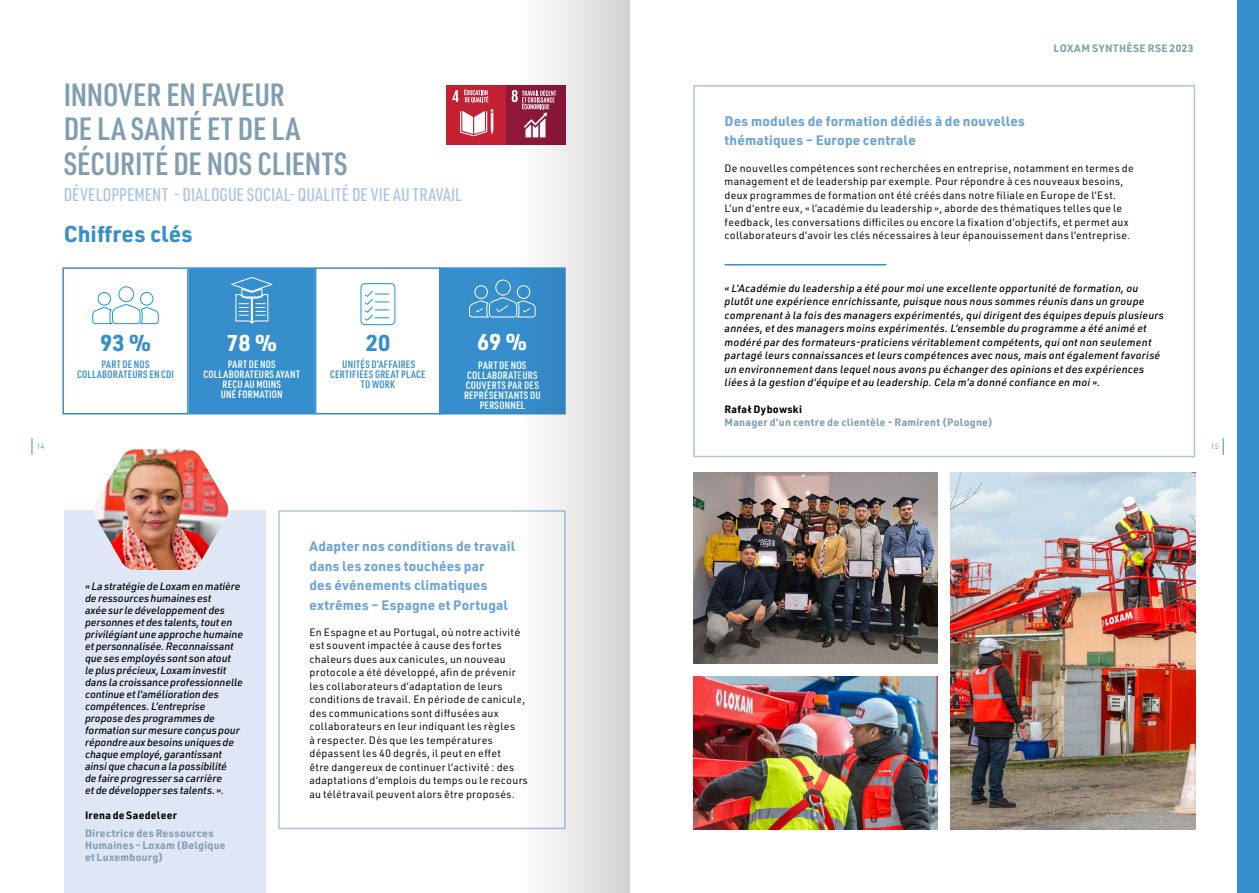
<style>
.page{position:relative;width:1259px;height:893px;background:#fff}
.page>*{position:absolute;margin:0;border:0;box-sizing:border-box;transform-origin:0 0}
.t1{font:600 31.5px/34.5px "URWDIN Cond";color:#809eb0}
.t2{font:700 22.5px "URWDIN";letter-spacing:.01em;color:#368ecd}
.t3{font:700 22.5px "URWDIN";color:#fff}
.t4{font:500 18px "URWDIN Cond";letter-spacing:.01em;color:#aac4e8}
.t5{font:700 13.5px/19.5px "URWDIN";letter-spacing:.015em;color:#6da3d8}
.t6{font:10.5px/13.5px "URWDIN";letter-spacing:.025em;color:#000}
.t7{font:italic 500 10.5px/13.5px "URWDIN";letter-spacing:.015em;color:#000}
.t8{font:italic 500 10.5px/12px "URWDIN";letter-spacing:-.01em;color:#000}
.t9{font:600 10.5px/10.2px "URWDIN Cond";letter-spacing:.03em;color:#fff;text-align:center}
.t10{font:700 10.5px/12px "URWDIN";letter-spacing:.025em;color:#809eb0}
.t11{font:600 10.5px/10.2px "URWDIN Cond";letter-spacing:.03em;color:#368ecd;text-align:center}
.t12{font:700 10.5px "URWDIN";letter-spacing:.025em;color:#000}
.t13{font:700 10.5px "URWDIN";letter-spacing:.045em;color:#809eb0}
.t14{font:7.65px "URWDIN";color:#809eb0}
</style>
<div class="page">
<div style="left:1236px;top:0;width:23px;height:893px;background:#368ecd"></div>
<svg style="left:1223px;top:438px;width:1px;height:17px"></svg>
<svg style="left:32px;top:438px;width:1px;height:17px"></svg>
<div style="left:446px;top:85px;width:60px;height:60px;background:#c32033"></div>
<svg style="left:460px;top:109px;width:33px;height:27px"></svg>
<svg style="left:452px;top:89px;width:36px;height:14px"></svg>
<div style="left:506px;top:85px;width:60px;height:60px;background:#8f1839"></div>
<svg style="left:511px;top:90px;width:7px;height:13px"></svg>
<div style="left:64px;top:510px;width:201px;height:383px;background:#dfe7f7"></div>
<img style="left:94px;top:449px;width:134px;height:121px">
<div style="left:62px;top:267px;width:127px;height:147px;border:2px solid #368ecd"></div>
<div style="left:439px;top:267px;width:127px;height:147px;background:#368ecd;border:2px solid #368ecd"></div>
<div style="left:315px;top:267px;width:126px;height:147px;border:2px solid #368ecd"></div>
<div style="left:189px;top:267px;width:126px;height:147px;background:#368ecd;border:2px solid #368ecd"></div>
<hr style="left:724px;top:264px;width:162px;height:1px;background:#368ecd">
<div style="left:693px;top:85px;width:502px;height:372px;border:2px solid #aac4e8"></div>
<div style="left:278px;top:510px;width:288px;height:319px;border:2px solid #aac4e8"></div>
<svg style="left:92px;top:286px;width:67px;height:39px"></svg>
<svg style="left:231px;top:277px;width:42px;height:47px"></svg>
<div style="left:360px;top:283px;width:35px;height:42px;border:1px solid #1a94e5;border-radius:4px"></div>
<svg style="left:364px;top:291px;width:26px;height:30px"></svg>
<svg style="left:469px;top:279px;width:51px;height:39px"></svg>
<img style="left:693px;top:472px;width:245px;height:191px">
<img style="left:950px;top:472px;width:245px;height:357px">
<img style="left:693px;top:676px;width:245px;height:153px">
<svg style="left:520px;top:0;width:109px;height:893px"></svg>
<h1 class="t1" style="left:64px;top:76px;width:285px">INNOVER EN FAVEUR<br>DE LA SANTÉ ET DE LA<br>SÉCURITÉ DE NOS CLIENTS</h1>
<h3 class="t4" style="left:64px;top:183px;width:400px">DÉVELOPPEMENT - DIALOGUE SOCIAL- QUALITÉ DE VIE AU TRAVAIL</h3>
<h2 class="t2" style="left:64px;top:218px;width:130px">Chiffres clés</h2>
<h2 class="t2" style="left:100px;top:327px;width:53px">93 %</h2>
<p class="t11" style="left:77px;top:359px;width:98px">PART DE NOS<br>COLLABORATEURS EN CDI</p>
<h2 class="t3" style="left:226px;top:327px;width:52px">78 %</h2>
<p class="t9" style="left:203px;top:359px;width:98px">PART DE NOS<br>COLLABORATEURS AYANT<br>REÇU AU MOINS<br>UNE FORMATION</p>
<h2 class="t2" style="left:366px;top:327px;width:26px">20</h2>
<p class="t11" style="left:330px;top:359px;width:97px">UNITÉS D’AFFAIRES<br>CERTIFIÉES GREAT PLACE<br>TO WORK</p>
<h2 class="t3" style="left:477px;top:326px;width:52px">69 %</h2>
<p class="t9" style="left:464px;top:360px;width:78px">PART DE NOS<br>COLLABORATEURS<br>COUVERTS PAR DES<br>REPRÉSENTANTS DU<br>PERSONNEL</p>
<p class="t13" style="left:1053px;top:41px;width:141px">LOXAM SYNTHÈSE RSE 2023</p>
<p class="t5" style="left:724px;top:111px;width:302px">Des modules de formation dédiés à de nouvelles thématiques – Europe centrale</p>
<p class="t6" style="left:724px;top:161px;width:411px">De nouvelles compétences sont recherchées en entreprise, notamment en termes de management et de leadership par exemple. Pour répondre à ces nouveaux besoins, deux programmes de formation ont été créés dans notre filiale en Europe de l’Est.<br>L’un d’entre eux, « l’académie du leadership », aborde des thématiques telles que le feedback, les conversations difficiles ou encore la fixation d’objectifs, et permet aux collaborateurs d’avoir les clés nécessaires à leur épanouissement dans l’entreprise.</p>
<p class="t7" style="left:724px;top:281px;width:441px">« L’Académie du leadership a été pour moi une excellente opportunité de formation, ou plutôt une expérience enrichissante, puisque nous nous sommes réunis dans un groupe comprenant à la fois des managers expérimentés, qui dirigent des équipes depuis plusieurs années, et des managers moins expérimentés. L’ensemble du programme a été animé et modéré par des formateurs-praticiens véritablement compétents, qui ont non seulement partagé leurs connaissances et leurs compétences avec nous, mais ont également favorisé un environnement dans lequel nous avons pu échanger des opinions et des expériences liées à la gestion d’équipe et au leadership. Cela m’a donné confiance en moi ».</p>
<p class="t12" style="left:724px;top:402px;width:79px">Rafał Dybowski</p>
<p class="t10" style="left:724px;top:416px;width:270px">Manager d’un centre de clientèle - Ramirent (Pologne)</p>
<p class="t14" style="left:36px;top:441px;width:10px">14</p>
<p class="t14" style="left:1210px;top:441px;width:10px">15</p>
<p class="t8" style="left:85px;top:580px;width:160px">« La stratégie de Loxam en matière de ressources humaines est<br>axée sur le développement des personnes et des talents, tout en privilégiant une approche humaine et personnalisée. Reconnaissant que ses employés sont son atout<br>le plus précieux, Loxam investit dans la croissance professionnelle continue et l’amélioration des compétences. L’entreprise propose des programmes de formation sur mesure conçus pour répondre aux besoins uniques de chaque employé, garantissant ainsi que chacun a la possibilité<br>de faire progresser sa carrière<br>et de développer ses talents. ».</p>
<p class="t12" style="left:85px;top:808px;width:93px">Irena de Saedeleer</p>
<p class="t10" style="left:85px;top:827px;width:142px">Directrice des Ressources<br>Humaines - Loxam (Belgique et Luxembourg)</p>
<p class="t5" style="left:309px;top:536px;width:207px">Adapter nos conditions de travail dans les zones touchées par<br>des événements climatiques extrêmes – Espagne et Portugal</p>
<p class="t6" style="left:309px;top:625px;width:220px">En Espagne et au Portugal, où notre activité est souvent impactée à cause des fortes chaleurs dues aux canicules, un nouveau protocole a été développé, afin de prévenir les collaborateurs d’adaptation de leurs conditions de travail. En période de canicule, des communications sont diffusées aux collaborateurs en leur indiquant les règles<br>à respecter. Dès que les températures dépassent les 40 degrés, il peut en effet<br>être dangereux de continuer l’activité : des adaptations d’emplois du temps ou le recours au télétravail peuvent alors être proposés.</p>
</div>
